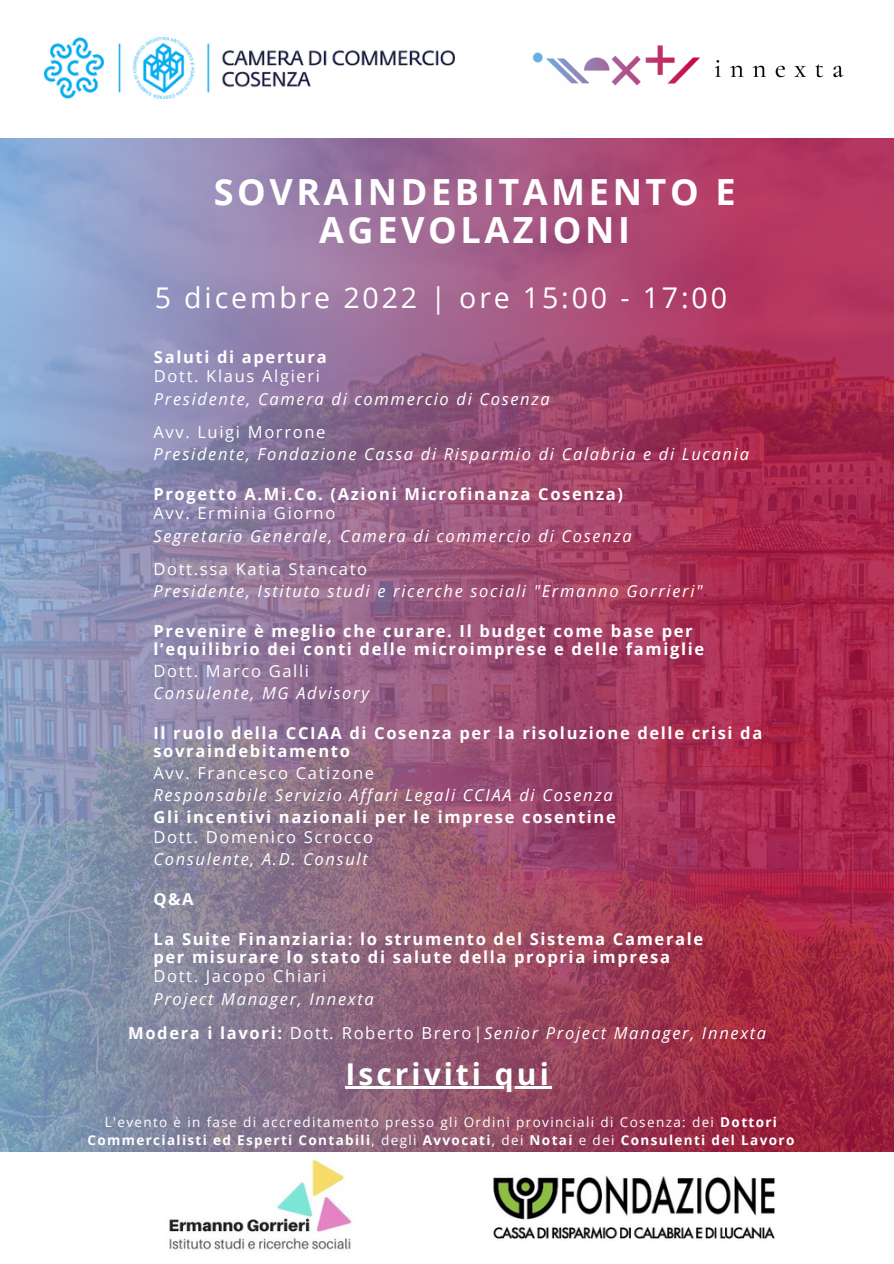
<style>
.page{position:relative;width:894px;height:1264px;background:#fff}
.page>*{position:absolute;margin:0;border:0;box-sizing:border-box;transform-origin:0 0}
.t1{font:700 36px/37.2px "Open Sans";letter-spacing:.1em;color:#fff;text-align:center}
.t2{font:700 30px "Open Sans";letter-spacing:.1em;color:#fff}
.t3{font:28.5px "Open Sans";letter-spacing:.1em;color:#fff}
.t4{font:italic 16.5px "Open Sans";letter-spacing:.1em;color:#fff}
.t5{font:700 16.5px/18px "Open Sans";letter-spacing:.1em;color:#fff}
.t6{font:16.5px "Open Sans";letter-spacing:.1em;color:#fff}
.t7{font:13.5px/18px "Open Sans";letter-spacing:.1em;color:#fff;text-align:center}
.s1{font-weight:700;font-style:normal}
.s2{font-style:normal}
.s3{font-weight:700}
</style>
<div class="page">
<img style="left:0;top:138px;width:893px;height:1014px">
<img style="left:532px;top:45px;width:312px;height:41px">
<img style="left:45px;top:38px;width:410px;height:61px">
<img style="left:493px;top:1175px;width:282px;height:64px">
<img style="left:169px;top:1159px;width:183px;height:91px">
<hr style="left:345px;top:1086px;width:206px;height:2px;background:#fff">
<h1 class="t1" style="left:214px;top:173px;width:523px">SOVRAINDEBITAMENTO E<br>AGEVOLAZIONI</h1>
<h3 class="t3" style="left:155px;top:277px;width:573px">5 dicembre 2022 | ore 15:00 - 17:00</h3>
<p class="t5" style="left:154px;top:347px;width:174px">Saluti di apertura</p>
<p class="t6" style="left:154px;top:364px;width:167px">Dott. Klaus Algieri</p>
<p class="t4" style="left:154px;top:387px;width:397px">Presidente, Camera di commercio di Cosenza</p>
<p class="t6" style="left:153px;top:420px;width:173px">Avv. Luigi Morrone</p>
<p class="t4" style="left:153px;top:442px;width:597px">Presidente, Fondazione Cassa di Risparmio di Calabria e di Lucania</p>
<p class="t5" style="left:153px;top:484px;width:471px">Progetto A.Mi.Co. (Azioni Microfinanza Cosenza)</p>
<p class="t6" style="left:153px;top:501px;width:183px">Avv. Erminia Giorno</p>
<p class="t4" style="left:153px;top:524px;width:480px">Segretario Generale, Camera di commercio di Cosenza</p>
<p class="t6" style="left:153px;top:557px;width:215px">Dott.ssa Katia Stancato</p>
<p class="t4" style="left:153px;top:579px;width:550px">Presidente, Istituto studi e ricerche sociali "Ermanno Gorrieri"</p>
<p class="t5" style="left:153px;top:622px;width:552px">Prevenire è meglio che curare. Il budget come base per l’equilibrio dei conti delle microimprese e delle famiglie</p>
<p class="t6" style="left:153px;top:659px;width:157px">Dott. Marco Galli</p>
<p class="t4" style="left:153px;top:681px;width:217px">Consulente, MG Advisory</p>
<p class="t5" style="left:153px;top:723px;width:610px">Il ruolo della CCIAA di Cosenza per la risoluzione delle crisi da sovraindebitamento</p>
<p class="t6" style="left:153px;top:761px;width:222px">Avv. Francesco Catizone</p>
<p class="t4" style="left:153px;top:783px;width:460px">Responsabile Servizio Affari Legali CCIAA di Cosenza</p>
<p class="t5" style="left:153px;top:807px;width:464px">Gli incentivi nazionali per le imprese cosentine</p>
<p class="t6" style="left:153px;top:824px;width:221px">Dott. Domenico Scrocco</p>
<p class="t4" style="left:153px;top:847px;width:216px">Consulente, A.D. Consult</p>
<p class="t5" style="left:153px;top:889px;width:42px">Q&amp;A</p>
<p class="t5" style="left:153px;top:929px;width:551px">La Suite Finanziaria: lo strumento del Sistema Camerale per misurare lo stato di salute della propria impresa</p>
<p class="t6" style="left:153px;top:964px;width:174px">Dott. Jacopo Chiari</p>
<p class="t4" style="left:153px;top:987px;width:222px">Project Manager, Innexta</p>
<p class="t4" style="left:128px;top:1020px;width:639px"><span class="s1">Modera i lavori:</span> <span class="s2">Dott</span>. <span class="s2">Roberto Brero</span>|Senior Project Manager, Innexta</p>
<h2 class="t2" style="left:345px;top:1052px;width:205px">Iscriviti qui</h2>
<p class="t7" style="left:87px;top:1112px;width:708px">L'evento è in fase di accreditamento presso gli Ordini provinciali di Cosenza: dei <span class="s3">Dottori<br>Commercialisti ed Esperti Contabili</span>, degli <span class="s3">Avvocati</span>, dei <span class="s3">Notai</span> e dei <span class="s3">Consulenti del Lavoro</span></p>
</div>
